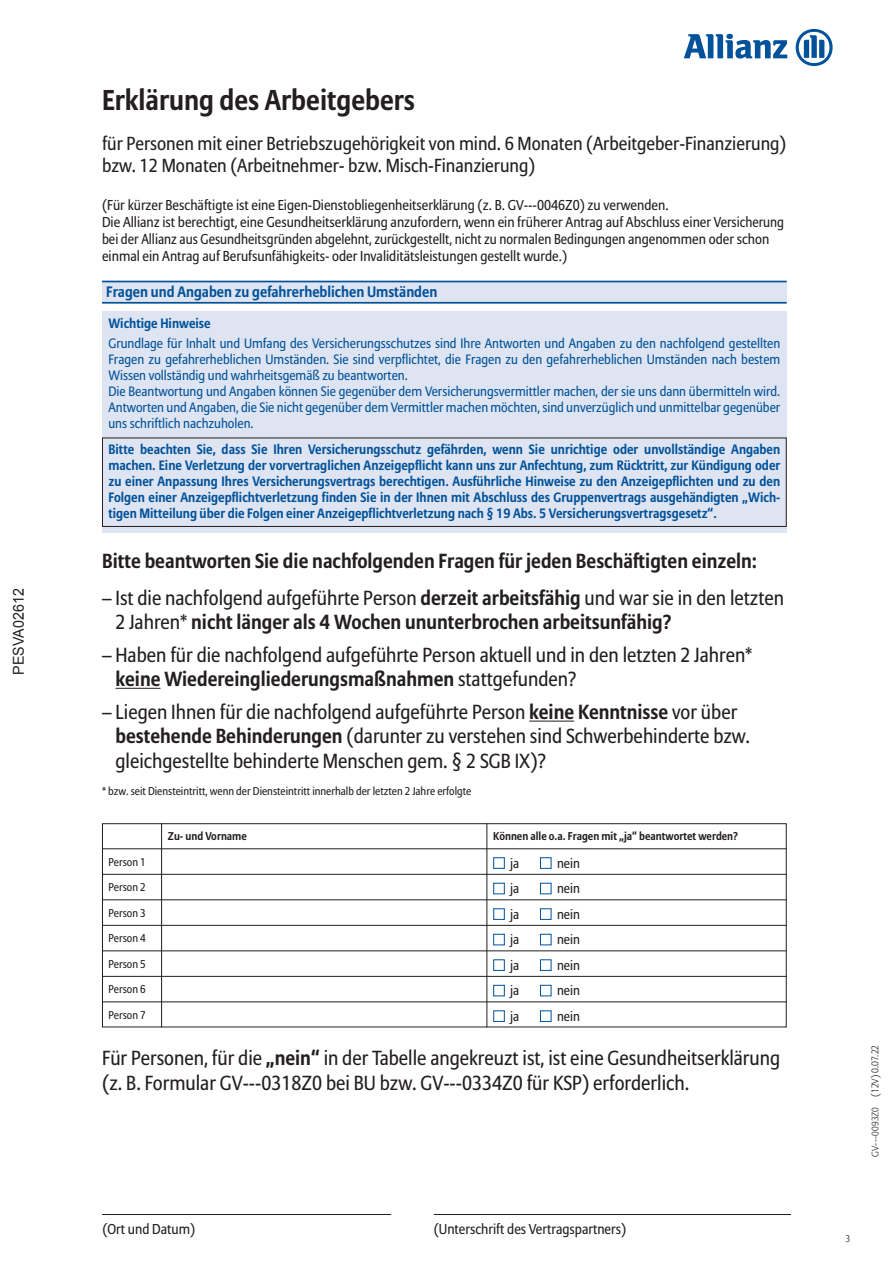
<style>
.page{position:relative;width:893px;height:1263px;background:#fff}
.page>*{position:absolute;margin:0;border:0;box-sizing:border-box;transform-origin:0 0}
.t1{font:700 28.5px "Allianz Sans";color:#231f20;scale:.95 1}
.t2{font:20.25px/24.3px "Allianz Sans";color:#231f20;scale:.95 1}
.t3{font:700 20.25px/24.3px "Allianz Sans";color:#231f20;scale:.95 1}
.t4{font:18.75px/22.5px "Allianz Sans";color:#231f20;scale:.95 1}
.t5{font:700 15px "Allianz Sans";color:#01529a;scale:.95 1}
.t6{font:15px "Arial";color:#231f20;scale:.95 1}
.t7{font:14.25px/17px "Allianz Sans";color:#231f20;scale:.95 1}
.t8{font:700 13.5px/15.9px "Allianz Sans";color:#01529a;text-align:justify;scale:.95 1}
.t9{font:13.5px/15.9px "Allianz Sans";color:#01529a;scale:.95 1}
.t10{font:13.5px "Allianz Sans";color:#231f20;scale:.95 1}
.t11{font:11.25px "Allianz Sans";color:#231f20;scale:.95 1}
.t12{font:700 11.25px "Allianz Sans";color:#231f20;scale:.95 1}
.t13{font:300 9.75px "Allianz Sans";color:#231f20}
.s1{font-weight:400}
.s2{font-weight:700}
.s3{font-size:9.45px}
</style>
<div class="page">
<div style="left:102px;top:823px;width:685px;height:204px;border:1px solid #231f20"></div>
<svg style="left:684px;top:34px;width:103px;height:25px"></svg>
<svg style="left:796px;top:29px;width:37px;height:37px"></svg>
<hr style="left:116px;top:688px;width:45px;height:1px;background:#231f20">
<hr style="left:529px;top:721px;width:45px;height:1px;background:#231f20">
<div style="left:102px;top:282px;width:685px;height:21px;background:#dee4f1"></div>
<div style="left:102px;top:311px;width:685px;height:222px;background:#dee4f1"></div>
<div style="left:102px;top:437px;width:685px;height:90px;border:1px solid #231f20"></div>
<hr style="left:102px;top:302px;width:685px;height:2px;background:#01529a">
<hr style="left:102px;top:281px;width:685px;height:1px;background:#01529a">
<div style="left:493px;top:857px;width:12px;height:12px;border:1px solid #01529a"></div>
<div style="left:540px;top:857px;width:11px;height:12px;border:1px solid #01529a"></div>
<div style="left:493px;top:883px;width:12px;height:11px;border:1px solid #01529a"></div>
<div style="left:540px;top:883px;width:11px;height:11px;border:1px solid #01529a"></div>
<div style="left:493px;top:908px;width:12px;height:12px;border:1px solid #01529a"></div>
<div style="left:540px;top:908px;width:11px;height:12px;border:1px solid #01529a"></div>
<div style="left:493px;top:934px;width:12px;height:11px;border:1px solid #01529a"></div>
<div style="left:540px;top:934px;width:11px;height:11px;border:1px solid #01529a"></div>
<div style="left:493px;top:959px;width:12px;height:12px;border:1px solid #01529a"></div>
<div style="left:540px;top:959px;width:11px;height:12px;border:1px solid #01529a"></div>
<div style="left:493px;top:985px;width:12px;height:11px;border:1px solid #01529a"></div>
<div style="left:540px;top:985px;width:11px;height:11px;border:1px solid #01529a"></div>
<div style="left:493px;top:1010px;width:12px;height:12px;border:1px solid #01529a"></div>
<div style="left:540px;top:1010px;width:11px;height:12px;border:1px solid #01529a"></div>
<hr style="left:102px;top:848px;width:685px;height:1px;background:#231f20">
<hr style="left:102px;top:874px;width:685px;height:1px;background:#231f20">
<hr style="left:102px;top:899px;width:685px;height:1px;background:#231f20">
<hr style="left:102px;top:925px;width:685px;height:1px;background:#231f20">
<hr style="left:102px;top:950px;width:685px;height:1px;background:#231f20">
<hr style="left:102px;top:976px;width:685px;height:1px;background:#231f20">
<hr style="left:102px;top:1001px;width:685px;height:1px;background:#231f20">
<hr style="left:486px;top:823px;width:1px;height:204px;background:#231f20">
<hr style="left:161px;top:823px;width:1px;height:204px;background:#231f20">
<hr style="left:102px;top:1214px;width:289px;height:1px;background:#231f20">
<hr style="left:434px;top:1214px;width:357px;height:1px;background:#231f20">
<p class="t6" style="left:9px;top:674px;width:92px;rotate:-90deg">PESVA02612</p>
<h1 class="t1" style="left:102px;top:83px;width:331px">Erklärung des Arbeitgebers</h1>
<h3 class="t4" style="left:102px;top:133px;width:722px">für Personen mit einer Betriebszugehörigkeit von mind. 6 Monaten (Arbeitgeber-Finanzierung) bzw. 12 Monaten (Arbeitnehmer- bzw. Misch-Finanzierung)</h3>
<p class="t7" style="left:102px;top:198px;width:719px">(Für kürzer Beschäftigte ist eine Eigen-Dienstobliegenheitserklärung (z. B. GV---0046Z0) zu verwenden.<br>Die Allianz ist berechtigt, eine Gesundheitserklärung anzufordern, wenn ein früherer Antrag auf Abschluss einer Versicherung bei der Allianz aus Gesundheitsgründen abgelehnt, zurückgestellt, nicht zu normalen Bedingungen angenommen oder schon einmal ein Antrag auf Berufsunfähigkeits- oder Invaliditätsleistungen gestellt wurde.)</p>
<p class="t5" style="left:106px;top:282px;width:350px">Fragen und Angaben zu gefahrerheblichen Umständen</p>
<p class="t8" style="left:108px;top:315px;width:109px">Wichtige Hinweise</p>
<p class="t9" style="left:108px;top:336px;width:709px">Grundlage für Inhalt und Umfang des Versicherungsschutzes sind Ihre Antworten und Angaben zu den nachfolgend gestellten Fragen zu gefahrerheblichen Umständen. Sie sind verpflichtet, die Fragen zu den gefahrerheblichen Umständen nach bestem Wissen vollständig und wahrheitsgemäß zu beantworten.<br>Die Beantwortung und Angaben können Sie gegenüber dem Versicherungsvermittler machen, der sie uns dann übermitteln wird.<br>Antworten und Angaben, die Sie nicht gegenüber dem Vermittler machen möchten, sind unverzüglich und unmittelbar gegenüber uns schriftlich nachzuholen.</p>
<p class="t8" style="left:108px;top:442px;width:709px">Bitte beachten Sie, dass Sie Ihren Versicherungsschutz gefährden, wenn Sie unrichtige oder unvollständige Angaben machen. Eine Verletzung der vorvertraglichen Anzeigepflicht kann uns zur Anfechtung, zum Rücktritt, zur Kündigung oder zu einer Anpassung Ihres Versicherungsvertrags berechtigen. Ausführliche Hinweise zu den Anzeigepflichten und zu den Folgen einer Anzeigepflichtverletzung finden Sie in der Ihnen mit Abschluss des Gruppenvertrags ausgehändigten „Wich&shy;tigen Mitteilung über die Folgen einer Anzeigepflichtverletzung nach § 19 Abs. 5 Versicherungsvertragsgesetz“.</p>
<h2 class="t3" style="left:102px;top:549px;width:691px">Bitte beantworten Sie die nachfolgenden Fragen für jeden Beschäftigten einzeln:</h2>
<h2 class="t3" style="left:116px;top:586px;width:705px;text-indent:-13px"><span class="s1">– Ist die nachfolgend aufgeführte Person</span> derzeit arbeitsfähig <span class="s1">und war sie in den letzten<br>2 Jahren*</span> nicht länger als 4 Wochen ununterbrochen arbeitsunfähig?</h2>
<h2 class="t2" style="left:116px;top:644px;width:672px;text-indent:-13px">– Haben für die nachfolgend aufgeführte Person aktuell und in den letzten 2 Jahren* <span class="s2">keine Wiedereingliederungsmaßnahmen</span> stattgefunden?</h2>
<h2 class="t2" style="left:116px;top:701px;width:669px;text-indent:-13px">– Liegen Ihnen für die nachfolgend aufgeführte Person <span class="s2">keine Kenntnisse</span> vor über <span class="s2">bestehende Behinderungen</span> (darunter zu verstehen sind Schwerbehinderte bzw. gleichgestellte behinderte Menschen gem. § 2 SGB IX)?</h2>
<p class="t11" style="left:102px;top:784px;width:390px">* bzw. seit Diensteintritt, wenn der Diensteintritt innerhalb der letzten 2 Jahre erfolgte</p>
<p class="t11" style="left:108px;top:855px;width:41px">Person 1</p>
<p class="t11" style="left:108px;top:880px;width:41px">Person 2</p>
<p class="t11" style="left:108px;top:906px;width:41px">Person 3</p>
<p class="t11" style="left:108px;top:931px;width:41px">Person 4</p>
<p class="t11" style="left:108px;top:957px;width:41px">Person 5</p>
<p class="t11" style="left:108px;top:982px;width:41px">Person 6</p>
<p class="t11" style="left:108px;top:1008px;width:41px">Person 7</p>
<p class="t12" style="left:168px;top:829px;width:85px">Zu- und Vorname</p>
<p class="t12" style="left:493px;top:829px;width:259px">Können alle o.a. Fragen mit „ja“ beantwortet werden?</p>
<p class="t10" style="left:510px;top:855px;width:11px">ja</p>
<p class="t10" style="left:557px;top:855px;width:26px">nein</p>
<p class="t10" style="left:510px;top:880px;width:11px">ja</p>
<p class="t10" style="left:557px;top:880px;width:26px">nein</p>
<p class="t10" style="left:510px;top:906px;width:11px">ja</p>
<p class="t10" style="left:557px;top:906px;width:26px">nein</p>
<p class="t10" style="left:510px;top:931px;width:11px">ja</p>
<p class="t10" style="left:557px;top:931px;width:26px">nein</p>
<p class="t10" style="left:510px;top:957px;width:11px">ja</p>
<p class="t10" style="left:557px;top:957px;width:26px">nein</p>
<p class="t10" style="left:510px;top:982px;width:11px">ja</p>
<p class="t10" style="left:557px;top:982px;width:26px">nein</p>
<p class="t10" style="left:510px;top:1008px;width:11px">ja</p>
<p class="t10" style="left:557px;top:1008px;width:26px">nein</p>
<h2 class="t2" style="left:102px;top:1047px;width:715px">Für Personen, für die <span class="s2">„nein“</span> in der Tabelle angekreuzt ist, ist eine Gesundheitserklärung (z. B. Formular GV---0318Z0 bei BU bzw. GV---0334Z0 für KSP) erforderlich.</h2>
<p class="t7" style="left:102px;top:1221px;width:99px">(Ort und Datum)</p>
<p class="t7" style="left:434px;top:1221px;width:204px">(Unterschrift des Vertragspartners)</p>
<p class="t13" style="left:869px;top:1157px;width:114px;rotate:-90deg"><span class="s3">GV---0093Z0</span> (12V) 0.07.22</p>
<p class="t13" style="left:846px;top:1232px;width:6px">3</p>
</div>
